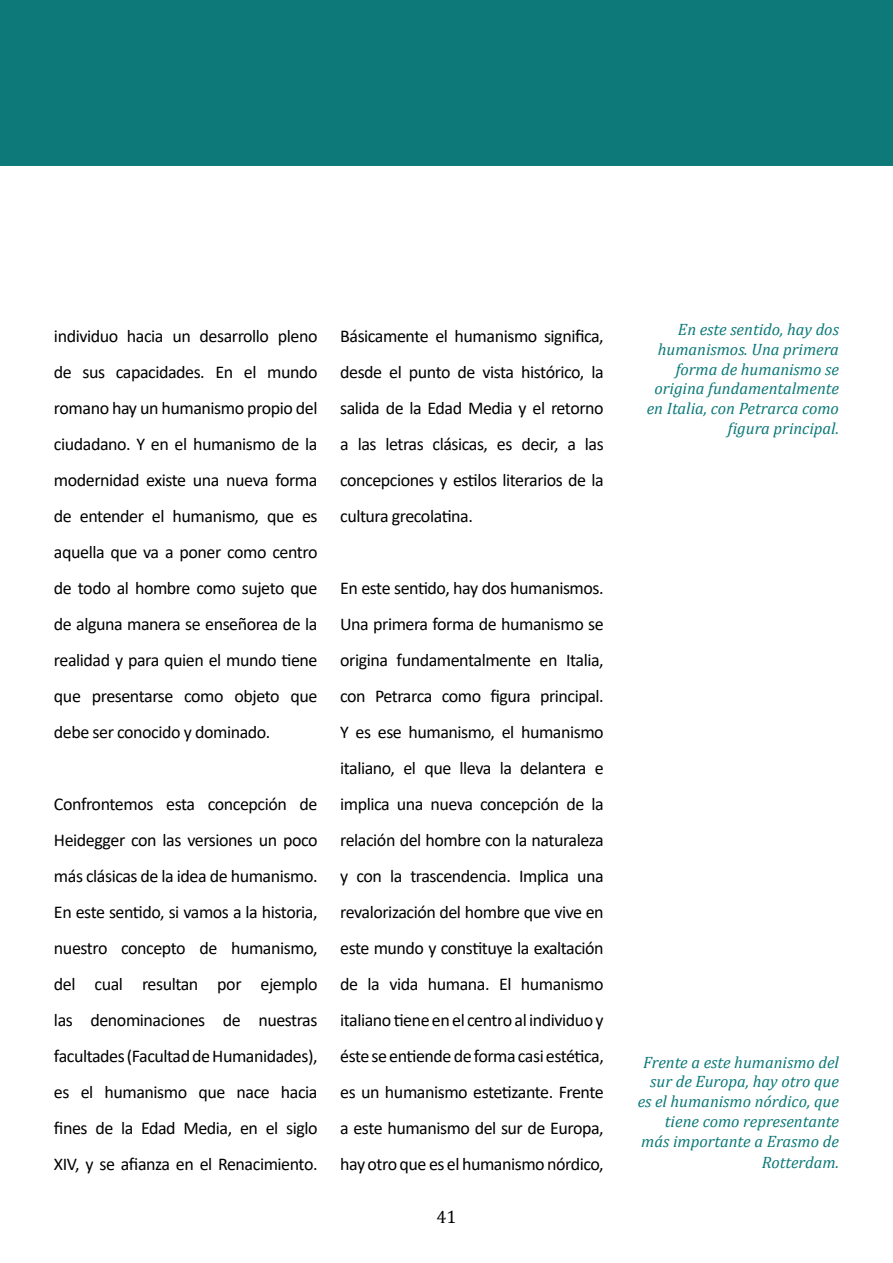
<style>
.page{position:relative;width:893px;height:1263px;background:#fff}
.page>*{position:absolute;margin:0;border:0;box-sizing:border-box;transform-origin:0 0}
.t1{font:18px/36px "Calibri";letter-spacing:-.025em;color:#000;text-align:justify}
.t2{font:18px "Cambria";color:#000}
.t3{font:italic 16.5px/19.8px "Cambria";color:#0d7979;text-align:right}
</style>
<div class="page">
<div style="left:0;top:0;width:893px;height:166px;background:#0d7979"></div>
<p class="t1" style="left:54px;top:318px;width:265px">individuo hacia un desarrollo pleno de sus capacidades. En el mundo romano hay un humanismo propio del ciudadano. Y en el humanismo de la modernidad existe una nueva forma de entender el humanismo, que es aquella que va a poner como centro de todo al hombre como sujeto que de alguna manera se enseñorea de la realidad y para quien el mundo tiene que presentarse como objeto que debe ser conocido y dominado.</p>
<p class="t1" style="left:54px;top:786px;width:265px">Confrontemos esta concepción de Heidegger con las versiones un poco más clásicas de la idea de humanismo.<br>En este sentido, si vamos a la historia, nuestro concepto de humanismo, del cual resultan por ejemplo las denominaciones de nuestras facultades (Facultad de Humanidades), es el humanismo que nace hacia fines de la Edad Media, en el siglo XIV, y se afianza en el Renacimiento.</p>
<p class="t1" style="left:340px;top:318px;width:265px">Básicamente el humanismo significa, desde el punto de vista histórico, la salida de la Edad Media y el retorno a las letras clásicas, es decir, a las concepciones y estilos literarios de la cultura grecolatina.</p>
<p class="t1" style="left:340px;top:570px;width:265px">En este sentido, hay dos humanismos.<br>Una primera forma de humanismo se origina fundamentalmente en Italia, con Petrarca como figura principal.<br>Y es ese humanismo, el humanismo italiano, el que lleva la delantera e implica una nueva concepción de la relación del hombre con la naturaleza y con la trascendencia. Implica una revalorización del hombre que vive en este mundo y constituye la exaltación de la vida humana. El humanismo italiano tiene en el centro al individuo y éste se entiende de forma casi estética, es un humanismo estetizante. Frente a este humanismo del sur de Europa, hay otro que es el humanismo nórdico,</p>
<p class="t2" style="left:436px;top:1206px;width:21px">41</p>
<p class="t3" style="left:647px;top:319px;width:194px">En este sentido, hay dos humanismos. Una primera forma de humanismo se origina fundamentalmente en Italia, con Petrarca como figura principal.</p>
<p class="t3" style="left:638px;top:1051px;width:203px">Frente a este humanismo del sur de Europa, hay otro que es el humanismo nórdico, que tiene como representante más importante a Erasmo de</p>
<p class="t3" style="left:762px;top:1152px;width:78px">Rotterdam.</p>
</div>
